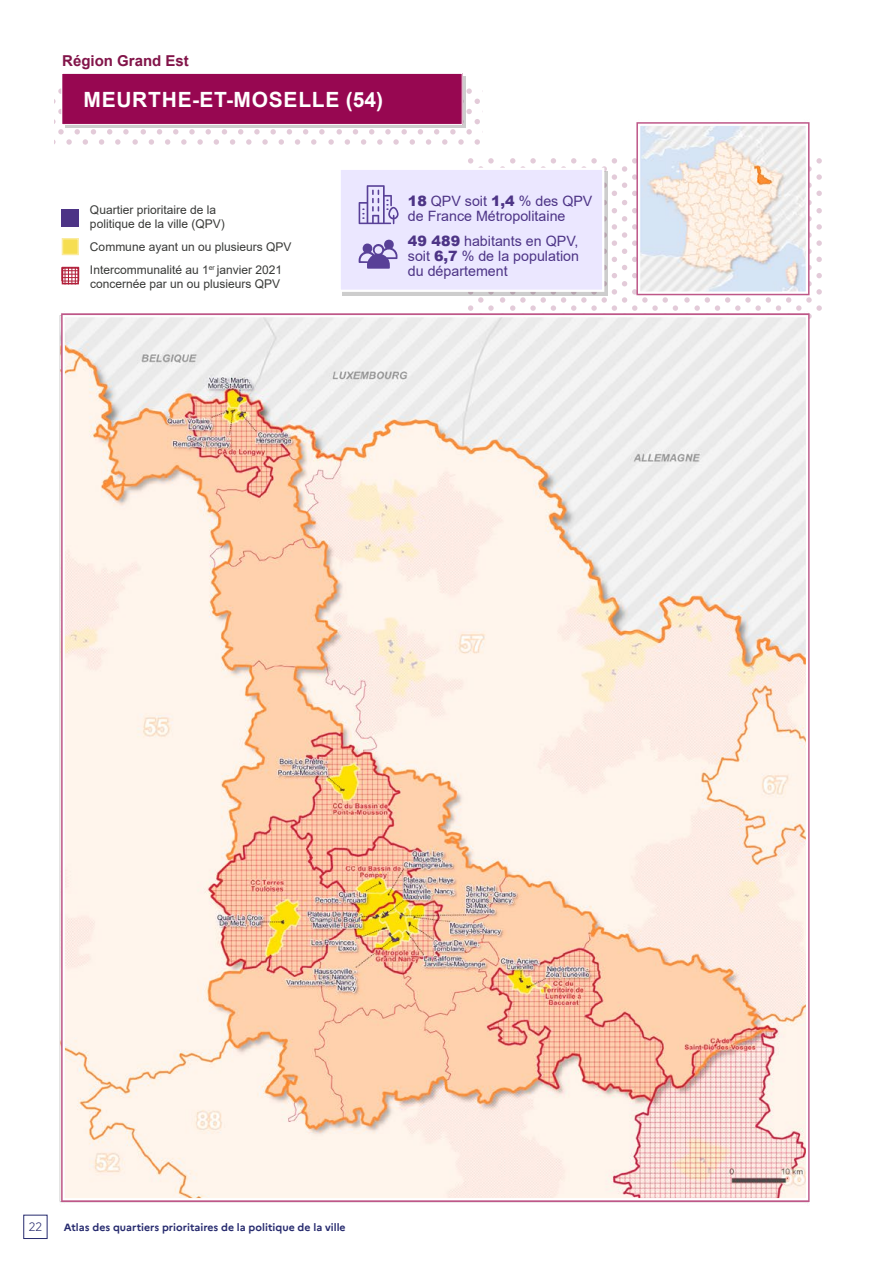
<style>
.page{position:relative;width:893px;height:1263px;background:#fff}
.page>*{position:absolute;margin:0;border:0;box-sizing:border-box;transform-origin:0 0}
.t1{font:700 21px "Arial";letter-spacing:.035em;color:#fff}
.t2{font:700 15px "Arial";color:#821449}
.t3{font:14.25px/15px "Arial";color:#4d3486}
.t4{font:12px/14.4px "Arial";color:#383937}
.t5{font:300 12px "Marianne";color:#262a6e}
.t6{font:700 10.5px "Marianne";color:#262a6e}
.s1{font-weight:900}
</style>
<div class="page">
<div style="left:23px;top:1215px;width:24px;height:24px;border:1px solid #262a6e"></div>
<img style="left:54px;top:73px;width:768px;height:1130px">
<div style="left:636px;top:122px;width:173px;height:173px;border:3px solid #be5788"></div>
<div style="left:638px;top:124px;width:170px;height:170px;border:2px solid #fff"></div>
<svg style="left:342px;top:171px;width:266px;height:124px"></svg>
<div style="left:340px;top:169px;width:263px;height:122px;background:#ebe7ff"></div>
<div style="left:339px;top:168px;width:265px;height:124px;border:2px solid #fff"></div>
<svg style="left:359px;top:239px;width:39px;height:30px"></svg>
<svg style="left:359px;top:185px;width:40px;height:39px"></svg>
<svg style="left:62px;top:267px;width:17px;height:17px"></svg>
<div style="left:62px;top:209px;width:17px;height:17px;background:#4d3486"></div>
<div style="left:62px;top:239px;width:16px;height:15px;background:#f6de51"></div>
<div style="left:62px;top:238px;width:17px;height:17px;border:2px solid #faeb9d"></div>
<p class="t2" style="left:62px;top:50px;width:128px">Région Grand Est</p>
<h1 class="t1" style="left:83px;top:84px;width:301px">MEURTHE-ET-MOSELLE (54)</h1>
<p class="t4" style="left:90px;top:202px;width:136px">Quartier prioritaire de la politique de la ville (QPV)</p>
<p class="t4" style="left:90px;top:235px;width:203px;line-height:22.6px">Commune ayant un ou plusieurs QPV<br>Intercommunalité au 1<sup>er</sup> janvier 2021</p>
<p class="t4" style="left:90px;top:276px;width:192px">concernée par un ou plusieurs QPV</p>
<p class="t3" style="left:408px;top:194px;width:186px"><span class="s1">18</span> QPV soit <span class="s1">1,4</span> % des QPV de France Métropolitaine</p>
<p class="t3" style="left:408px;top:234px;width:173px;text-align:justify"><span class="s1">49 489</span> habitants en QPV, soit <span class="s1">6,7</span> % de la population du département</p>
<p class="t5" style="left:28px;top:1220px;width:16px">22</p>
<p class="t6" style="left:64px;top:1220px;width:283px">Atlas des quartiers prioritaires de la politique de la ville</p>
</div>
